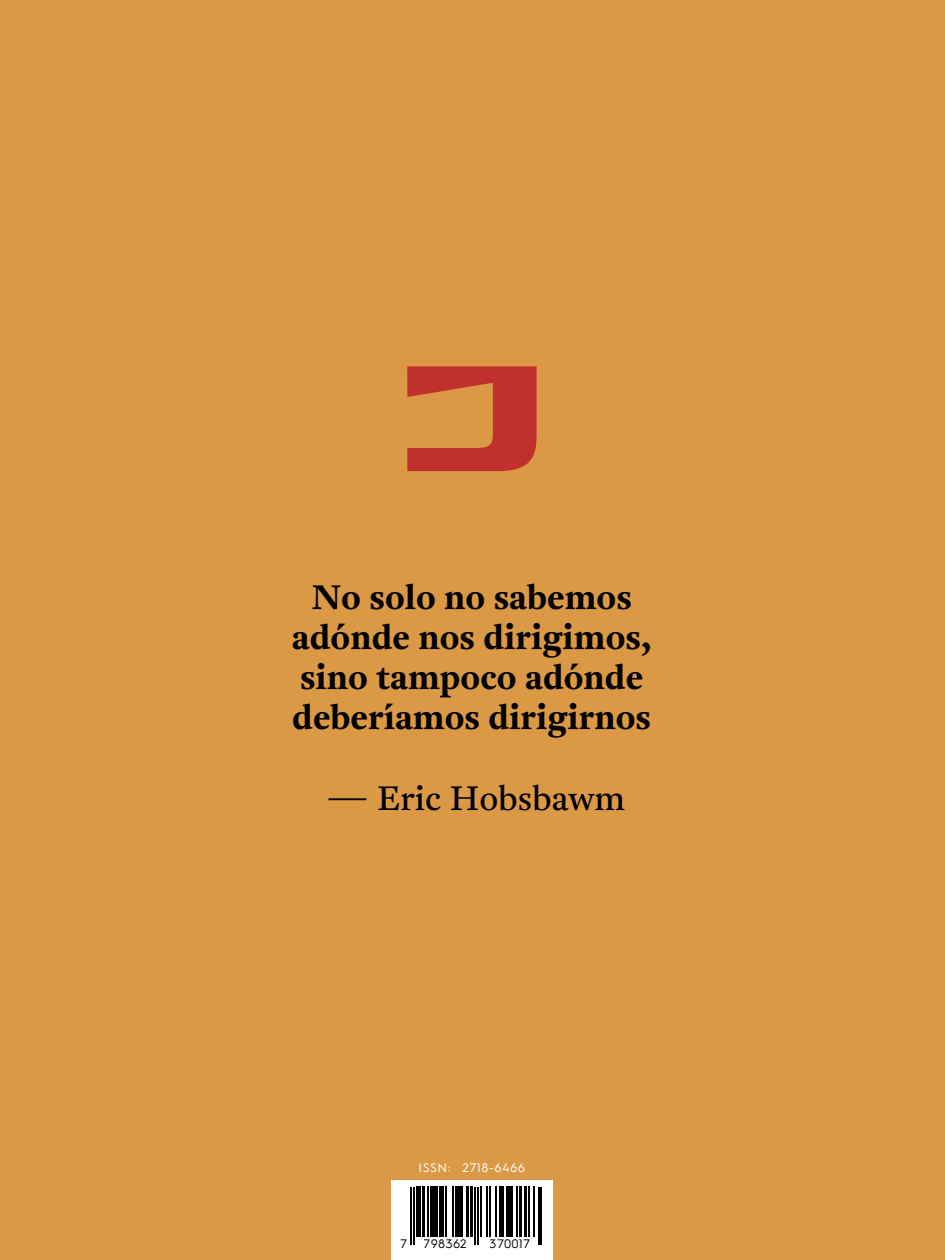
<style>
.page{position:relative;width:945px;height:1260px;background:#db9946}
.page>*{position:absolute;margin:0;border:0;box-sizing:border-box;transform-origin:0 0}
.t1{font:700 33.6px/40.2px "Antwerp";color:#000;text-align:center}
.t2{font:33.6px "Antwerp";color:#000}
.t3{font:12.42px "Hurme Geometric Sans 1";letter-spacing:.04em;color:#fff}
.t4{font:12.42px "Hurme Geometric Sans 1";letter-spacing:.02em;color:#000}
</style>
<div class="page">
<div style="left:391px;top:1181px;width:162px;height:79px;background:#fff"></div>
<svg style="left:407px;top:366px;width:130px;height:105px"></svg>
<hr style="left:411px;top:1187px;width:1px;height:57px;background:#000">
<hr style="left:413px;top:1187px;width:2px;height:57px;background:#000">
<hr style="left:416px;top:1187px;width:4px;height:50px;background:#000">
<hr style="left:422px;top:1187px;width:2px;height:50px;background:#000">
<hr style="left:427px;top:1187px;width:2px;height:50px;background:#000">
<hr style="left:430px;top:1187px;width:4px;height:50px;background:#000">
<hr style="left:435px;top:1187px;width:3px;height:50px;background:#000">
<hr style="left:440px;top:1187px;width:4px;height:50px;background:#000">
<hr style="left:445px;top:1187px;width:2px;height:50px;background:#000">
<hr style="left:452px;top:1187px;width:2px;height:50px;background:#000">
<hr style="left:455px;top:1187px;width:1px;height:50px;background:#000">
<div style="left:458px;top:1187px;width:5px;height:50px;background:#000"></div>
<hr style="left:466px;top:1187px;width:3px;height:50px;background:#000">
<hr style="left:470px;top:1187px;width:3px;height:50px;background:#000">
<hr style="left:474px;top:1187px;width:2px;height:57px;background:#000">
<hr style="left:477px;top:1187px;width:1px;height:57px;background:#000">
<hr style="left:480px;top:1187px;width:1px;height:50px;background:#000">
<hr style="left:487px;top:1187px;width:1px;height:50px;background:#000">
<hr style="left:490px;top:1187px;width:1px;height:50px;background:#000">
<hr style="left:495px;top:1187px;width:1px;height:50px;background:#000">
<hr style="left:499px;top:1187px;width:4px;height:50px;background:#000">
<hr style="left:506px;top:1187px;width:2px;height:50px;background:#000">
<hr style="left:509px;top:1187px;width:4px;height:50px;background:#000">
<hr style="left:516px;top:1187px;width:1px;height:50px;background:#000">
<hr style="left:519px;top:1187px;width:2px;height:50px;background:#000">
<hr style="left:524px;top:1187px;width:3px;height:50px;background:#000">
<hr style="left:528px;top:1187px;width:2px;height:50px;background:#000">
<hr style="left:534px;top:1187px;width:1px;height:50px;background:#000">
<hr style="left:538px;top:1187px;width:1px;height:57px;background:#000">
<hr style="left:541px;top:1187px;width:1px;height:57px;background:#000">
<p class="t1" style="left:292px;top:578px;width:361px">No solo no sabemos adónde nos dirigimos, sino tampoco adónde deberíamos dirigirnos</p>
<p class="t2" style="left:327px;top:775px;width:300px">— Eric Hobsbawm</p>
<p class="t3" style="left:419px;top:1159px;width:108px">ISSN: 2718-6466</p>
<p class="t4" style="left:400px;top:1235px;width:9px">7</p>
<p class="t4" style="left:424px;top:1235px;width:44px">798362</p>
<p class="t4" style="left:490px;top:1235px;width:42px">370017</p>
</div>
